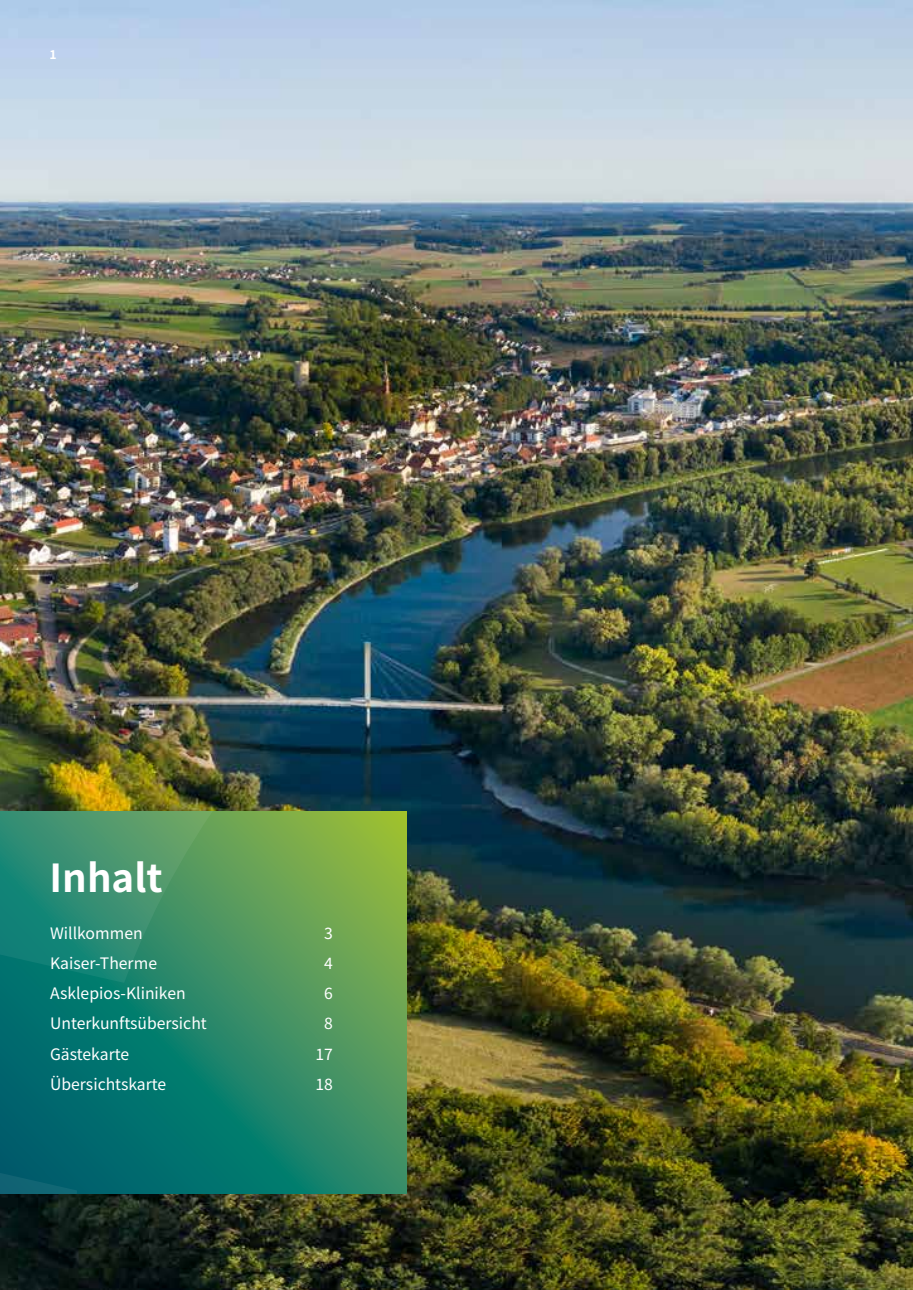
<style>
.page{position:relative;width:913px;height:1290px;background:#fff}
.page>*{position:absolute;margin:0;border:0;box-sizing:border-box;transform-origin:0 0}
.t1{font:700 38.5px "Noto Sans JP";color:#fff}
.t2{font:15.75px "Noto Sans JP";color:#fff}
.t3{font:700 12.25px "Noto Sans JP";color:#fff}
</style>
<div class="page">
<img style="left:0;top:0;width:913px;height:1290px">
<svg style="left:0;top:811px;width:407px;height:383px;background:#338a65"></svg>
<p class="t3" style="left:50px;top:48px;width:9px">1</p>
<h1 class="t1" style="left:50px;top:856px;width:115px">Inhalt</h1>
<p class="t2" style="left:50px;top:924px;width:94px">Willkommen</p>
<p class="t2" style="left:324px;top:924px;width:10px">3</p>
<p class="t2" style="left:50px;top:954px;width:108px">Kaiser-Therme</p>
<p class="t2" style="left:324px;top:954px;width:10px">4</p>
<p class="t2" style="left:50px;top:984px;width:137px">Asklepios-Kliniken</p>
<p class="t2" style="left:324px;top:984px;width:10px">6</p>
<p class="t2" style="left:50px;top:1015px;width:158px">Unterkunftsübersicht</p>
<p class="t2" style="left:324px;top:1015px;width:10px">8</p>
<p class="t2" style="left:50px;top:1045px;width:81px">Gästekarte</p>
<p class="t2" style="left:315px;top:1045px;width:19px">17</p>
<p class="t2" style="left:50px;top:1075px;width:118px">Übersichtskarte</p>
<p class="t2" style="left:315px;top:1075px;width:19px">18</p>
</div>
